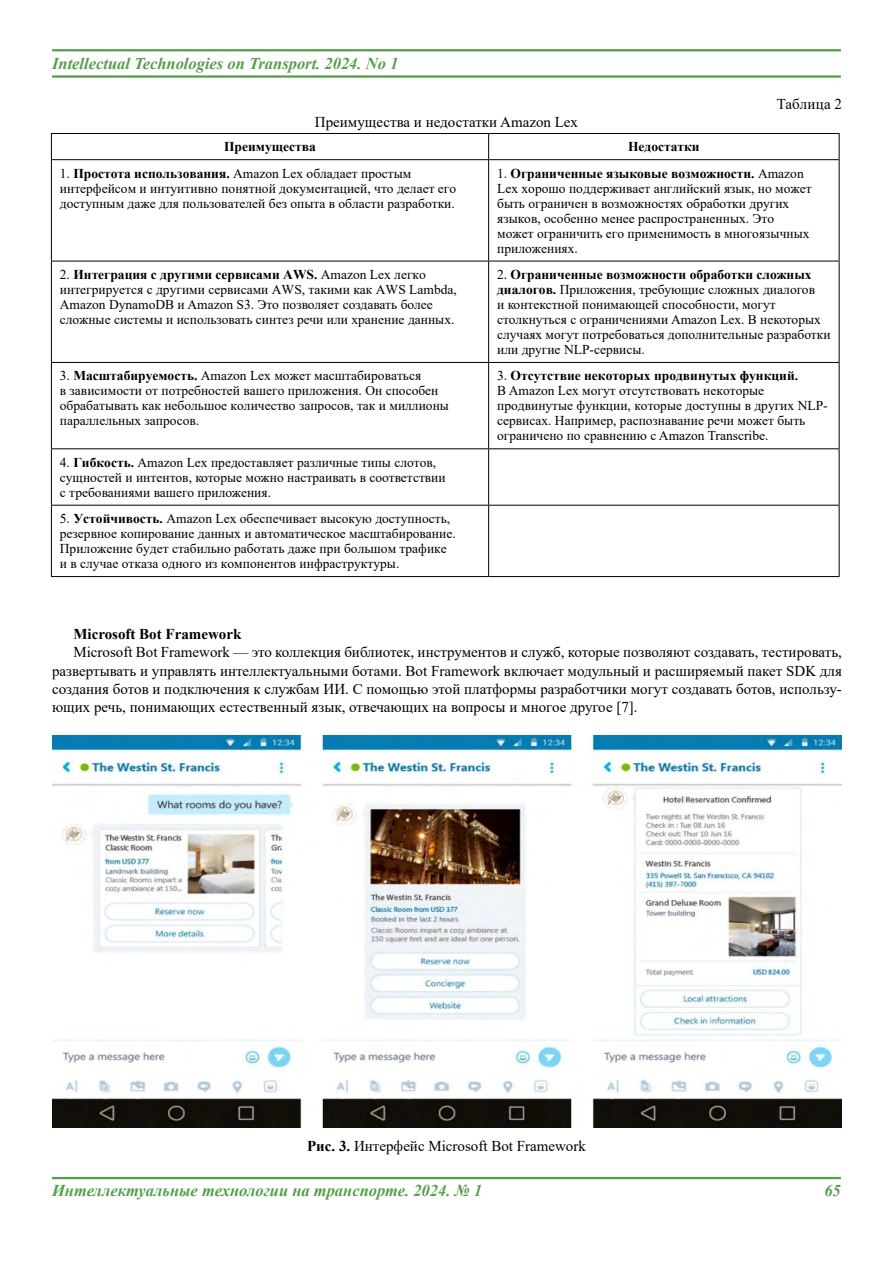
<style>
.page{position:relative;width:893px;height:1263px;background:#fff}
.page>*{position:absolute;margin:0;border:0;box-sizing:border-box;transform-origin:0 0}
.t1{font:italic 700 16.5px "Times New Roman";color:#539e4a}
.t2{font:15px/18.3px "Times New Roman";color:#000;text-align:justify}
.t3{font:700 15px "Times New Roman";color:#000}
.t4{font:13.5px/15px "Times New Roman";color:#000}
.t5{font:700 13.5px "Times New Roman";color:#000}
.s1{font-weight:700}
</style>
<div class="page">
<hr style="left:51px;top:133px;width:438px;height:1px;background:#000">
<svg style="left:51px;top:134px;width:1px;height:25px"></svg>
<hr style="left:489px;top:133px;width:350px;height:1px;background:#000">
<svg style="left:488px;top:134px;width:1px;height:25px"></svg>
<svg style="left:839px;top:134px;width:1px;height:25px"></svg>
<hr style="left:51px;top:159px;width:438px;height:1px;background:#000">
<hr style="left:51px;top:160px;width:1px;height:101px;background:#000">
<hr style="left:489px;top:159px;width:350px;height:1px;background:#000">
<hr style="left:488px;top:160px;width:1px;height:101px;background:#000">
<hr style="left:839px;top:160px;width:1px;height:101px;background:#000">
<hr style="left:51px;top:261px;width:438px;height:1px;background:#000">
<hr style="left:51px;top:261px;width:1px;height:101px;background:#000">
<hr style="left:489px;top:261px;width:350px;height:1px;background:#000">
<hr style="left:488px;top:261px;width:1px;height:101px;background:#000">
<hr style="left:839px;top:261px;width:1px;height:101px;background:#000">
<hr style="left:51px;top:362px;width:438px;height:1px;background:#000">
<hr style="left:51px;top:363px;width:1px;height:85px;background:#000">
<hr style="left:489px;top:362px;width:350px;height:1px;background:#000">
<hr style="left:488px;top:363px;width:1px;height:85px;background:#000">
<hr style="left:839px;top:363px;width:1px;height:85px;background:#000">
<hr style="left:51px;top:448px;width:438px;height:1px;background:#000">
<hr style="left:51px;top:449px;width:1px;height:56px;background:#000">
<hr style="left:489px;top:448px;width:350px;height:1px;background:#000">
<hr style="left:488px;top:449px;width:1px;height:56px;background:#000">
<hr style="left:839px;top:449px;width:1px;height:56px;background:#000">
<hr style="left:51px;top:505px;width:438px;height:1px;background:#000">
<hr style="left:51px;top:506px;width:1px;height:70px;background:#000">
<hr style="left:489px;top:505px;width:350px;height:1px;background:#000">
<hr style="left:488px;top:506px;width:1px;height:70px;background:#000">
<hr style="left:839px;top:506px;width:1px;height:70px;background:#000">
<hr style="left:51px;top:576px;width:438px;height:1px;background:#000">
<hr style="left:489px;top:576px;width:350px;height:1px;background:#000">
<img style="left:52px;top:735px;width:790px;height:392px">
<hr style="left:52px;top:49px;width:789px;height:2px;background:#539e4a">
<hr style="left:52px;top:75px;width:789px;height:3px;background:#539e4a">
<hr style="left:52px;top:1177px;width:789px;height:2px;background:#539e4a">
<p class="t1" style="left:52px;top:52px;width:348px">Intellectual Technologies on Transport. 2024. No 1</p>
<p class="t2" style="left:777px;top:94px;width:67px">Таблица 2</p>
<p class="t2" style="left:315px;top:112px;width:265px">Преимущества и недостатки Amazon Lex</p>
<p class="t5" style="left:224px;top:137px;width:93px">Преимущества</p>
<p class="t5" style="left:628px;top:137px;width:73px">Недостатки</p>
<p class="t4" style="left:60px;top:165px;width:398px">1. <span class="s1">Простота использования.</span> Amazon Lex обладает простым интерфейсом и интуитивно понятной документацией, что делает его доступным даже для пользователей без опыта в области разработки.</p>
<p class="t4" style="left:497px;top:165px;width:316px">1. <span class="s1">Ограниченные языковые возможности.</span> Amazon Lex хорошо поддерживает английский язык, но может быть ограничен в возможностях обработки других языков, особенно менее распространенных. Это может ограничить его применимость в многоязычных приложениях.</p>
<p class="t4" style="left:60px;top:266px;width:398px">2. <span class="s1">Интеграция с другими сервисами AWS.</span> Amazon Lex легко интегрируется с другими сервисами AWS, такими как AWS Lambda, Amazon DynamoDB и Amazon S3. Это позволяет создавать более сложные системы и использовать синтез речи или хранение данных.</p>
<p class="t4" style="left:497px;top:266px;width:335px">2. <span class="s1">Ограниченные возможности обработки сложных диалогов.</span> Приложения, требующие сложных диалогов<br>и контекстной понимающей способности, могут столкнуться с ограничениями Amazon Lex. В некоторых случаях могут потребоваться дополнительные разработки или другие NLP-сервисы.</p>
<p class="t4" style="left:60px;top:368px;width:391px">3. <span class="s1">Масштабируемость.</span> Amazon Lex может масштабироваться<br>в зависимости от потребностей вашего приложения. Он способен обрабатывать как небольшое количество запросов, так и миллионы параллельных запросов.</p>
<p class="t4" style="left:497px;top:368px;width:332px">3. <span class="s1">Отсутствие некоторых продвинутых функций.<br></span>В Amazon Lex могут отсутствовать некоторые продвинутые функции, которые доступны в других NLP&shy;сервисах. Например, распознавание речи может быть ограничено по сравнению с Amazon Transcribe.</p>
<p class="t4" style="left:60px;top:454px;width:387px">4. <span class="s1">Гибкость.</span> Amazon Lex предоставляет различные типы слотов, сущностей и интентов, которые можно настраивать в соответствии с требованиями вашего приложения.</p>
<p class="t4" style="left:60px;top:511px;width:397px">5. <span class="s1">Устойчивость.</span> Amazon Lex обеспечивает высокую доступность, резервное копирование данных и автоматическое масштабирование.<br>Приложение будет стабильно работать даже при большом трафике и в случае отказа одного из компонентов инфраструктуры.</p>
<p class="t3" style="left:73px;top:623px;width:170px">Microsoft Bot Framework</p>
<p class="t2" style="left:52px;top:643px;width:791px;text-indent:21px">Microsoft Bot Framework — это коллекция библиотек, инструментов и служб, которые позволяют создавать, тестировать, развертывать и управлять интеллектуальными ботами. Bot Framework включает модульный и расширяемый пакет SDK для создания ботов и подключения к службам ИИ. С помощью этой платформы разработчики могут создавать ботов, использу&shy;ющих речь, понимающих естественный язык, отвечающих на вопросы и многое другое [7].</p>
<p class="t2" style="left:307px;top:1136px;width:280px"><span class="s1">Рис. 3.</span> Интерфейс Microsoft Bot Framework</p>
<p class="t1" style="left:52px;top:1179px;width:431px">Интеллектуальные технологии на транспорте. 2024. № 1</p>
<p class="t1" style="left:824px;top:1179px;width:18px">65</p>
</div>
